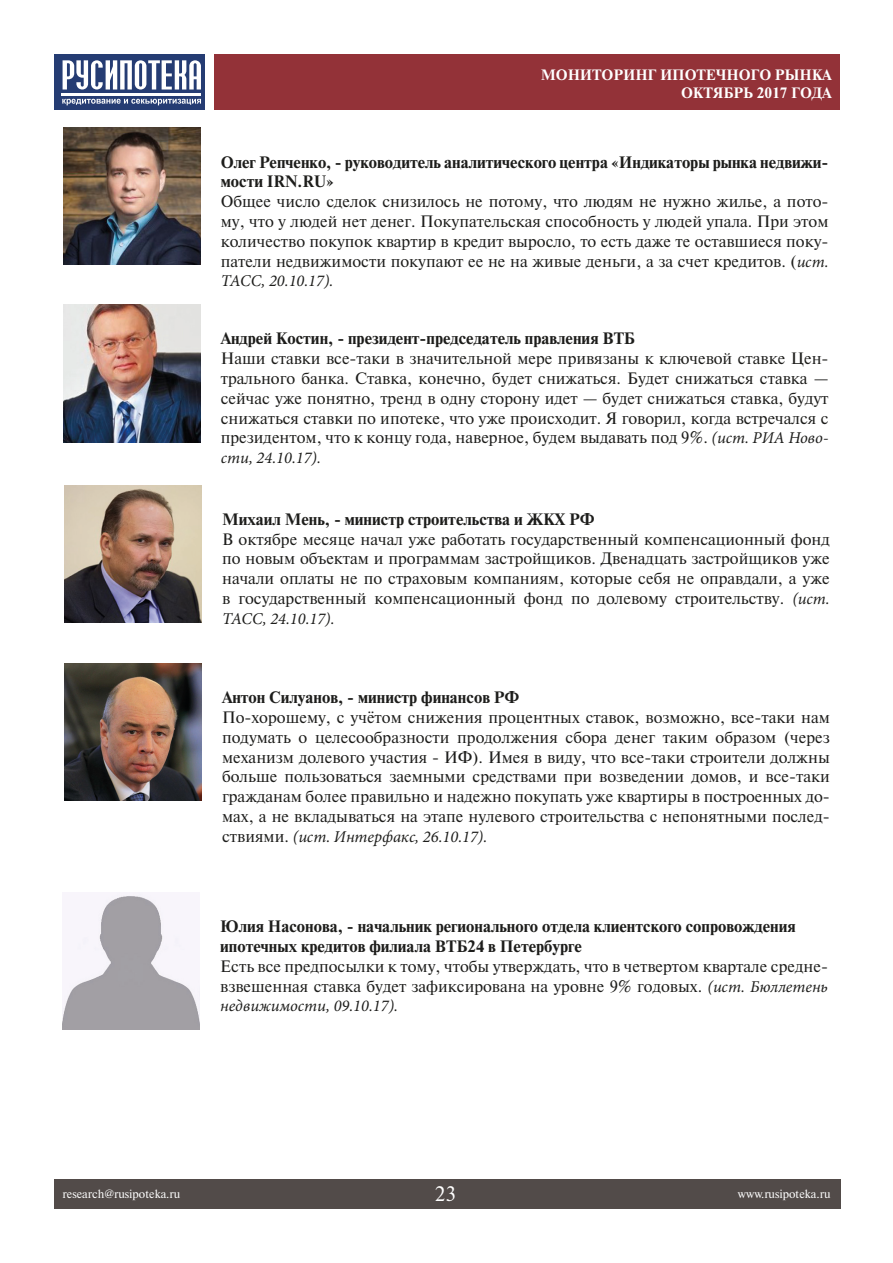
<style>
.page{position:relative;width:893px;height:1263px;background:#fff}
.page>*{position:absolute;margin:0;border:0;box-sizing:border-box;transform-origin:0 0}
.t1{font:21px "Newton C";color:#fff}
.t2{font:16.5px/19.8px "Newton C";color:#1d1d1b;text-align:justify}
.t3{font:700 16.5px/19.8px "Newton C";color:#1d1d1b}
.t4{font:700 15px/18px "Newton C";color:#fff;text-align:right}
.t5{font:12px "Newton C";color:#fff}
.s1{font-family:"Minion Pro";font-style:italic}
</style>
<div class="page">
<div style="left:54px;top:1180px;width:787px;height:29px;background:#524b49"></div>
<div style="left:215px;top:54px;width:625px;height:55px;background:#933238"></div>
<div style="left:55px;top:54px;width:150px;height:56px;background:#253c73"></div>
<svg style="left:63px;top:60px;width:138px;height:29px"></svg>
<hr style="left:62px;top:93px;width:139px;height:2px;background:#fff">
<svg style="left:62px;top:99px;width:139px;height:6px"></svg>
<img style="left:63px;top:892px;width:137px;height:137px">
<img style="left:63px;top:128px;width:137px;height:137px">
<img style="left:63px;top:305px;width:137px;height:137px">
<img style="left:64px;top:485px;width:138px;height:137px">
<img style="left:64px;top:664px;width:138px;height:137px">
<p class="t4" style="left:541px;top:66px;width:292px">МОНИТОРИНГ ИПОТЕЧНОГО РЫНКА<br>ОКТЯБРЬ 2017 ГОДА</p>
<p class="t3" style="left:221px;top:152px;width:609px">Олег Репченко, - руководитель аналитического центра «Индикаторы рынка недвижи&shy;мости IRN.RU»</p>
<p class="t2" style="left:221px;top:192px;width:609px">Общее число сделок снизилось не потому, что людям не нужно жилье, а пото&shy;му, что у людей нет денег. Покупательская способность у людей упала. При этом количество покупок квартир в кредит выросло, то есть даже те оставшиеся поку&shy;патели недвижимости покупают ее не на живые деньги, а за счет кредитов. (<span class="s1">ист.<br>ТАСС, 20.10.17).</span></p>
<p class="t3" style="left:221px;top:329px;width:416px">Андрей Костин, - президент-председатель правления ВТБ</p>
<p class="t2" style="left:221px;top:349px;width:609px">Наши ставки все-таки в значительной мере привязаны к ключевой ставке Цен&shy;трального банка. Ставка, конечно, будет снижаться. Будет снижаться ставка — сейчас уже понятно, тренд в одну сторону идет — будет снижаться ставка, будут снижаться ставки по ипотеке, что уже происходит. Я говорил, когда встречался с президентом, что к концу года, наверное, будем выдавать под 9%. <span class="s1">(ист. РИА Ново&shy;сти, 24.10.17).</span></p>
<p class="t3" style="left:222px;top:509px;width:374px">Михаил Мень, - министр строительства и ЖКХ РФ</p>
<p class="t2" style="left:222px;top:529px;width:609px">В октябре месяце начал уже работать государственный компенсационный фонд по новым объектам и программам застройщиков. Двенадцать застройщиков уже начали оплаты не по страховым компаниям, которые себя не оправдали, а уже в государственный компенсационный фонд по долевому строительству. <span class="s1">(ист.<br>ТАСС, 24.10.17).</span></p>
<p class="t3" style="left:222px;top:687px;width:299px">Антон Силуанов, - министр финансов РФ</p>
<p class="t2" style="left:222px;top:707px;width:609px">По-хорошему, с учётом снижения процентных ставок, возможно, все-таки нам подумать о целесообразности продолжения сбора денег таким образом (через механизм долевого участия - ИФ). Имея в виду, что все-таки строители должны больше пользоваться заемными средствами при возведении домов, и все-таки гражданам более правильно и надежно покупать уже квартиры в построенных до&shy;мах, а не вкладываться на этапе нулевого строительства с непонятными послед&shy;ствиями. <span class="s1">(ист. Интерфакс, 26.10.17).</span></p>
<p class="t3" style="left:220px;top:917px;width:577px">Юлия Насонова, - начальник регионального отдела клиентского сопровождения ипотечных кредитов филиала ВТБ24 в Петербурге</p>
<p class="t2" style="left:220px;top:956px;width:609px">Есть все предпосылки к тому, чтобы утверждать, что в четвертом квартале средне&shy;взвешенная ставка будет зафиксирована на уровне 9% годовых. <span class="s1">(ист. Бюллетень недвижимости, 09.10.17).</span></p>
<p class="t1" style="left:435px;top:1182px;width:23px">23</p>
<p class="t5" style="left:63px;top:1187px;width:119px">research@rusipoteka.ru</p>
<p class="t5" style="left:738px;top:1187px;width:94px">www.rusipoteka.ru</p>
</div>
